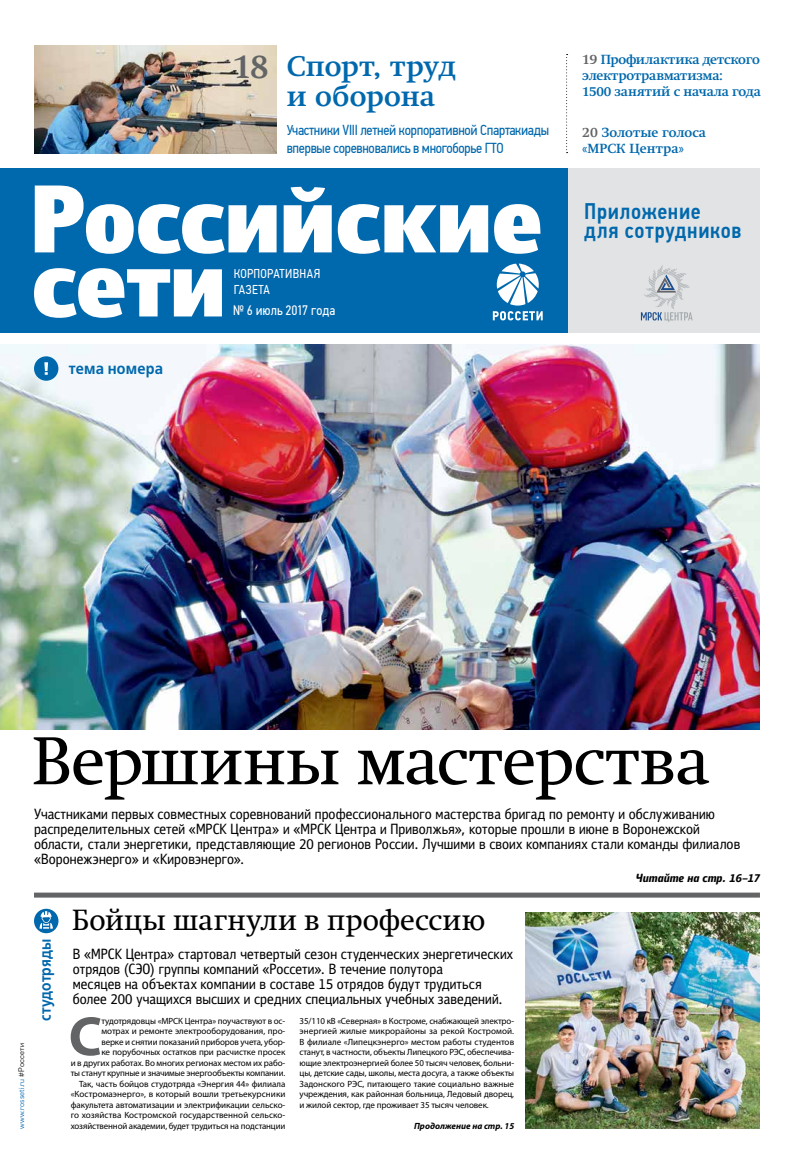
<style>
.page{position:relative;width:794px;height:1163px;background:#fff}
.page>*{position:absolute;margin:0;border:0;box-sizing:border-box;transform-origin:0 0}
.t1{font:67px "Swift C";letter-spacing:-.01em;color:#000}
.t2{font:700 55.7px "Myriad Pro";color:#636466}
.t3{font:700 33px "Swift C";color:#636466}
.t4{font:29px "Swift C";letter-spacing:.005em;color:#000}
.t5{font:700 28px/29.7px "Swift C";letter-spacing:.01em;color:#0068ad}
.t6{font:500 22.5px/19px "PF Din Text Cond Pro";letter-spacing:.025em;color:#0068ad}
.t7{font:16px "Free Set Demi C";letter-spacing:.01em;color:#0068ad;scale:.9 1}
.t8{font:16px "Free Set Demi C";letter-spacing:.01em;color:#0068ad;scale:.87 1}
.t9{font:14.5px/18px "PF Din Text Cond Pro";letter-spacing:-.02em;color:#0068ad}
.t10{font:13.8px "PF Din Text Cond Pro";letter-spacing:-.005em;color:#fff}
.t11{font:700 13px/16px "Swift C";letter-spacing:-.005em;color:#0068ad}
.t12{font:12.8px/15.5px "PF Din Text Cond Pro";letter-spacing:.02em;color:#fff}
.t13{font:9px/10.5px "Myriad Pro";letter-spacing:-.01em;color:#000;text-align:right}
.t14{font:italic 700 9px "Myriad Pro";color:#000}
.t15{font:8px "Figgins Sans";letter-spacing:.015em;color:#0068ad}
.s1{font-size:13.5px;color:#636466}
.s2{color:#000}
</style>
<div class="page">
<div style="left:414px;top:169px;width:346px;height:164px;background:#e2e3e4"></div>
<div style="left:0;top:169px;width:567px;height:164px;background:#0068ad"></div>
<svg style="left:34px;top:268px;width:188px;height:50px"></svg>
<svg style="left:497px;top:263px;width:42px;height:42px"></svg>
<svg style="left:493px;top:311px;width:50px;height:9px"></svg>
<svg style="left:641px;top:265px;width:51px;height:57px"></svg>
<svg style="left:35px;top:185px;width:505px;height:69px"></svg>
<svg style="left:566px;top:54px;width:1px;height:99px"></svg>
<img style="left:34px;top:45px;width:242px;height:108px">
<img style="left:0;top:344px;width:760px;height:385px">
<div style="left:34px;top:356px;width:24px;height:24px;background:#0068ad;border-radius:50%"></div>
<svg style="left:44px;top:362px;width:4px;height:13px"></svg>
<div style="left:34px;top:892px;width:726px;height:5px;background:#636466"></div>
<img style="left:525px;top:912px;width:235px;height:216px">
<svg style="left:34px;top:908px;width:24px;height:25px"></svg>
<h3 class="t7" style="left:69px;top:359px;width:106px">тема номера</h3>
<h3 class="t3" style="left:233px;top:47px;width:37px">18</h3>
<h3 class="t5" style="left:287px;top:52px;width:171px">Спорт, труд и оборона</h3>
<h3 class="t9" style="left:287px;top:121px;width:264px">Участники VIII летней корпоративной Спартакиады впервые соревновались в многоборье ГТО</h3>
<h3 class="t12" style="left:234px;top:266px;width:88px">Корпоративная газета</h3>
<h3 class="t10" style="left:233px;top:302px;width:103px">№ 6 июль 2017 года</h3>
<h3 class="t11" style="left:582px;top:52px;width:180px"><span class="s1">19</span> Профилактика детского электротравматизма:<br>1500 занятий с начала года</h3>
<h3 class="t11" style="left:582px;top:125px;width:125px"><span class="s1">20</span> Золотые голоса «МРСК Центра»</h3>
<h3 class="t6" style="left:584px;top:202px;width:159px">приложение<br>для сотрудников</h3>
<h1 class="t1" style="left:32px;top:721px;width:679px">Вершины мастерства</h1>
<p class="t15" style="left:17px;top:1128px;width:87px;rotate:-90deg">www.rosseti.ru <span class="s2">#Россети</span></p>
<h3 class="t8" style="left:36px;top:1020px;width:96px;rotate:-90deg">студотряды</h3>
<h3 class="t4" style="left:72px;top:903px;width:414px">Бойцы шагнули в профессию</h3>
<h2 class="t2" style="left:69px;top:999px;width:35px">С</h2>
<p class="t13" style="left:71px;top:1015px;width:216px">тудотрядовцы «МРСК Центра» поучаствуют в ос-<br>мотрах и ремонте электрооборудования, про-<br>верке и снятии показаний приборов учета, убор-<br>ке порубочных остатков при расчистке просек<br>и в других работах. Во многих регионах местом их рабо&shy;ты станут крупные и значимые энергообъекты компании.<br>Так, часть бойцов студотряда «Энергия 44» филиала «Костромаэнерго», в который вошли третьекурсники факультета автоматизации и электрификации сельско&shy;го хозяйства Костромской государственной сельско&shy;хозяйственной академии, будет трудиться на подстанции</p>
<p class="t13" style="left:299px;top:1015px;width:216px;text-align:justify">35/110 кВ «Северная» в Костроме, снабжающей электро&shy;энергией жилые микрорайоны за рекой Костромой.<br>В филиале «Липецкэнерго» местом работы студентов станут, в частности, объекты Липецкого РЭС, обеспечива&shy;ющие электроэнергией более 50 тысяч человек, больни&shy;цы, детские сады, школы, места досуга, а также объекты Задонского РЭС, питающего такие социально важные учреждения, как районная больница, Ледовый дворец, и жилой сектор, где проживает 35 тысяч человек.</p>
<p class="t14" style="left:414px;top:1119px;width:102px">Продолжение на стр. 15</p>
</div>
